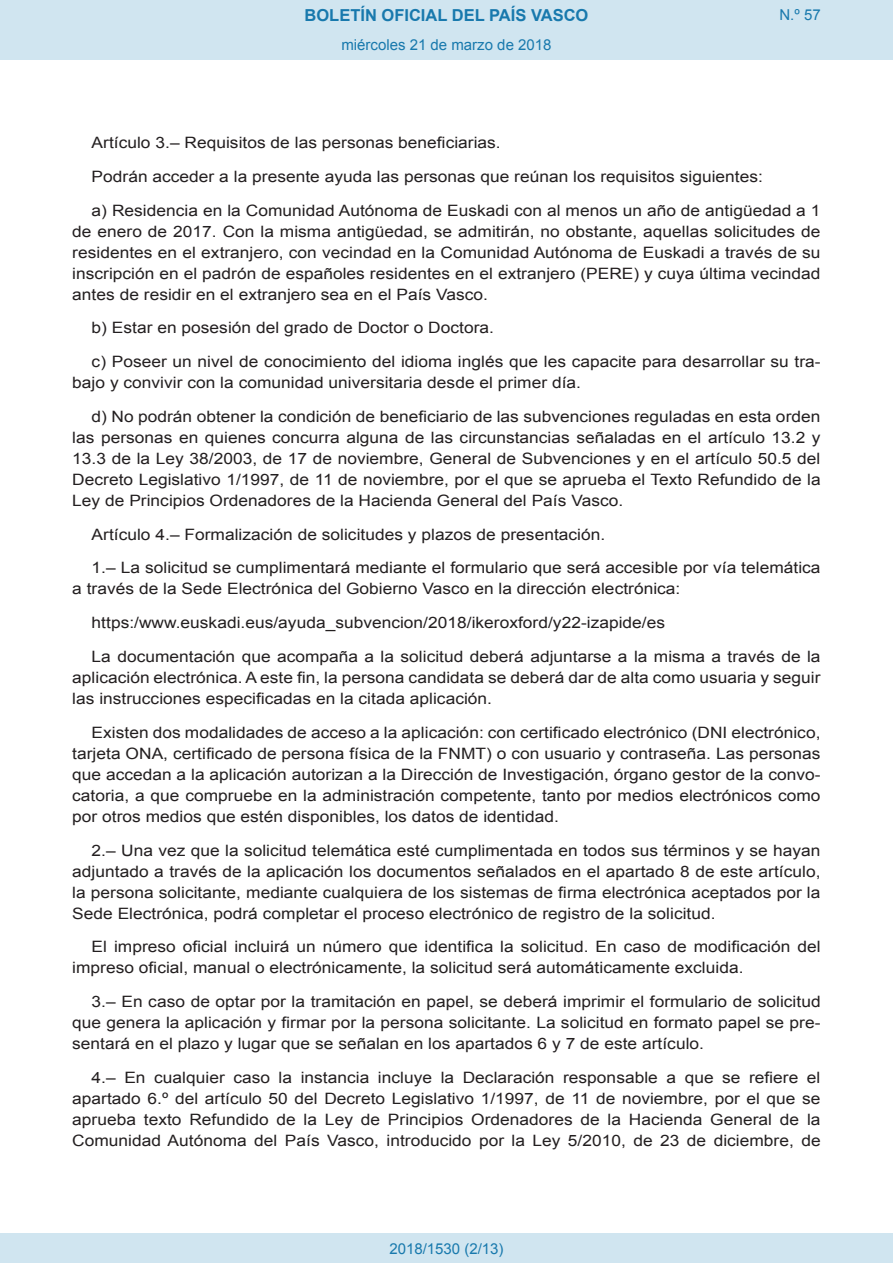
<style>
.page{position:relative;width:893px;height:1263px;background:#fff}
.page>*{position:absolute;margin:0;border:0;box-sizing:border-box;transform-origin:0 0}
.t1{font:700 16.5px "Arial";color:#1879ad}
.BOPVDetalle{font:15.6px/21px "Arial";color:#231f20;text-align:justify;scale:1.11 1}
.Paginacion_Centro{font:15px "Arial";color:#1879ad}
</style>
<div class="page">
<div style="left:0;top:0;width:893px;height:60px;background:#d0e5f0"></div>
<div style="left:0;top:1233px;width:893px;height:30px;background:#d0e5f0"></div>
<p class="t1" style="left:305px;top:4px;width:285px">BOLETÍN OFICIAL DEL PAÍS VASCO</p>
<p class="Paginacion_Centro" style="left:341px;top:35px;width:212px">miércoles 21 de marzo de 2018</p>
<p class="Paginacion_Centro" style="left:779px;top:5px;width:43px">N.º 57</p>
<p class="BOPVDetalle" style="left:92px;top:132px;width:370px">Artículo 3.– Requisitos de las personas beneficiarias.</p>
<p class="BOPVDetalle" style="left:92px;top:166px;width:606px">Podrán acceder a la presente ayuda las personas que reúnan los requisitos siguientes:</p>
<p class="BOPVDetalle" style="left:72px;top:200px;width:676px;text-indent:19px">a) Residencia en la Comunidad Autónoma de Euskadi con al menos un año de antigüedad a 1 de enero de 2017. Con la misma antigüedad, se admitirán, no obstante, aquellas solicitudes de residentes en el extranjero, con vecindad en la Comunidad Autónoma de Euskadi a través de su inscripción en el padrón de españoles residentes en el extranjero (PERE) y cuya última vecindad antes de residir en el extranjero sea en el País Vasco.</p>
<p class="BOPVDetalle" style="left:92px;top:318px;width:364px">b) Estar en posesión del grado de Doctor o Doctora.</p>
<p class="BOPVDetalle" style="left:72px;top:351px;width:676px;text-indent:19px">c) Poseer un nivel de conocimiento del idioma inglés que les capacite para desarrollar su tra&shy;bajo y convivir con la comunidad universitaria desde el primer día.</p>
<p class="BOPVDetalle" style="left:72px;top:406px;width:676px;text-indent:19px">d) No podrán obtener la condición de beneficiario de las subvenciones reguladas en esta orden las personas en quienes concurra alguna de las circunstancias señaladas en el artículo 13.2 y 13.3 de la Ley 38/2003, de 17 de noviembre, General de Subvenciones y en el artículo 50.5 del Decreto Legislativo 1/1997, de 11 de noviembre, por el que se aprueba el Texto Refundido de la Ley de Principios Ordenadores de la Hacienda General del País Vasco.</p>
<p class="BOPVDetalle" style="left:92px;top:524px;width:464px">Artículo 4.– Formalización de solicitudes y plazos de presentación.</p>
<p class="BOPVDetalle" style="left:72px;top:558px;width:676px;text-indent:19px">1.– La solicitud se cumplimentará mediante el formulario que será accesible por vía telemática a través de la Sede Electrónica del Gobierno Vasco en la dirección electrónica:</p>
<p class="BOPVDetalle" style="left:92px;top:612px;width:518px">https:/www.euskadi.eus/ayuda_subvencion/2018/ikeroxford/y22-izapide/es</p>
<p class="BOPVDetalle" style="left:72px;top:646px;width:676px;text-indent:19px">La documentación que acompaña a la solicitud deberá adjuntarse a la misma a través de la aplicación electrónica. A este fin, la persona candidata se deberá dar de alta como usuaria y seguir las instrucciones especificadas en la citada aplicación.</p>
<p class="BOPVDetalle" style="left:72px;top:722px;width:676px;text-indent:19px">Existen dos modalidades de acceso a la aplicación: con certificado electrónico (DNI electrónico, tarjeta ONA, certificado de persona física de la FNMT) o con usuario y contraseña. Las personas que accedan a la aplicación autorizan a la Dirección de Investigación, órgano gestor de la convo&shy;catoria, a que compruebe en la administración competente, tanto por medios electrónicos como por otros medios que estén disponibles, los datos de identidad.</p>
<p class="BOPVDetalle" style="left:72px;top:840px;width:676px;text-indent:19px">2.– Una vez que la solicitud telemática esté cumplimentada en todos sus términos y se hayan adjuntado a través de la aplicación los documentos señalados en el apartado 8 de este artículo, la persona solicitante, mediante cualquiera de los sistemas de firma electrónica aceptados por la Sede Electrónica, podrá completar el proceso electrónico de registro de la solicitud.</p>
<p class="BOPVDetalle" style="left:72px;top:936px;width:676px;text-indent:19px">El impreso oficial incluirá un número que identifica la solicitud. En caso de modificación del impreso oficial, manual o electrónicamente, la solicitud será automáticamente excluida.</p>
<p class="BOPVDetalle" style="left:72px;top:991px;width:676px;text-indent:19px">3.– En caso de optar por la tramitación en papel, se deberá imprimir el formulario de solicitud que genera la aplicación y firmar por la persona solicitante. La solicitud en formato papel se pre&shy;sentará en el plazo y lugar que se señalan en los apartados 6 y 7 de este artículo.</p>
<p class="BOPVDetalle" style="left:72px;top:1067px;width:676px;text-indent:19px">4.– En cualquier caso la instancia incluye la Declaración responsable a que se refiere el apartado 6.º del artículo 50 del Decreto Legislativo 1/1997, de 11 de noviembre, por el que se aprueba texto Refundido de la Ley de Principios Ordenadores de la Hacienda General de la Comunidad Autónoma del País Vasco, introducido por la Ley 5/2010, de 23 de diciembre, de</p>
<p class="Paginacion_Centro" style="left:389px;top:1238px;width:116px">2018/1530 (2/13)</p>
</div>
